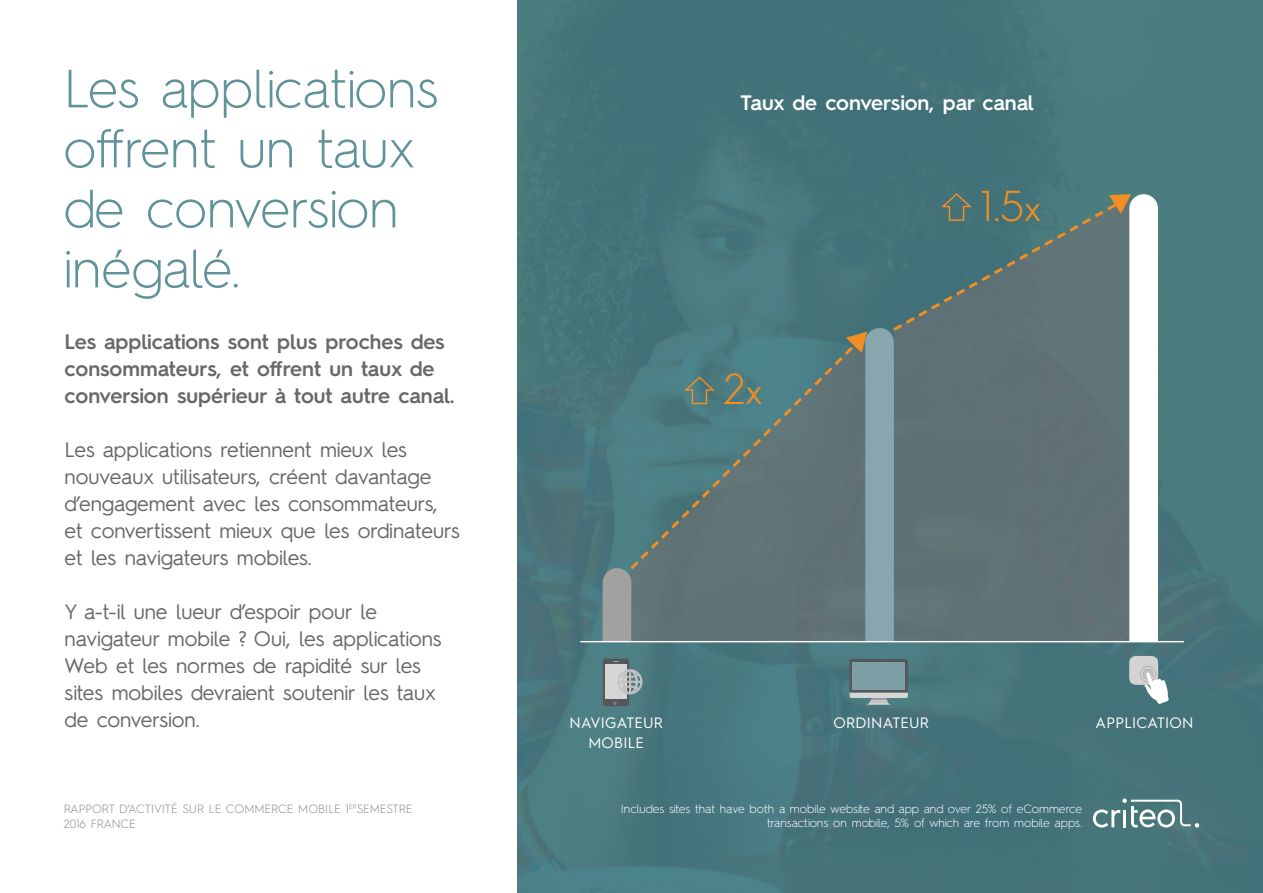
<style>
.page{position:relative;width:1263px;height:893px;background:#fff}
.page>*{position:absolute;margin:0;border:0;box-sizing:border-box;transform-origin:0 0}
.t1{font:300 54px/60px "Hurme Geometric Sans 2";letter-spacing:-.015em;color:#5f9299}
.t2{font:300 43.35px "Hurme Geometric Sans 2";color:#f28e22}
.t3{font:21px/27px "Hurme Geometric Sans 2";color:#66686a}
.t4{font:600 21px/27px "Hurme Geometric Sans 2";color:#66686a}
.t5{font:600 21px "Hurme Geometric Sans 2";letter-spacing:-.01em;color:#fff}
.t6{font:15.15px "Hurme Geometric Sans 2";letter-spacing:.02em;color:#fff}
.t7{font:300 12px/14.4px "Hurme Geometric Sans 2";color:#fff;text-align:right}
.t8{font:300 12px/14.4px "Hurme Geometric Sans 2";color:#88898b}
.s1{font-weight:400;font-size:33.15px}
</style>
<div class="page">
<img style="left:518px;top:0;width:745px;height:893px">
<div style="left:631px;top:572px;width:215px;height:69px;background:#617376"></div>
<svg style="left:627px;top:330px;width:219px;height:242px;background:#56797d"></svg>
<svg style="left:602px;top:568px;width:29px;height:73px;background:#9c9d9f"></svg>
<svg style="left:682px;top:375px;width:33px;height:30px"></svg>
<svg style="left:846px;top:192px;width:312px;height:449px;background:#6c8285"></svg>
<hr style="left:580px;top:641px;width:604px;height:1px;background:#fff">
<div style="left:603px;top:659px;width:26px;height:47px;background:#56575a;border-radius:2px"></div>
<div style="left:605px;top:664px;width:21px;height:35px;background:#d7d6d7"></div>
<svg style="left:613px;top:701px;width:4px;height:4px"></svg>
<svg style="left:617px;top:669px;width:25px;height:25px"></svg>
<svg style="left:1129px;top:656px;width:40px;height:48px"></svg>
<svg style="left:849px;top:659px;width:59px;height:46px;background:#7d969b"></svg>
<svg style="left:1093px;top:798px;width:106px;height:29px"></svg>
<h1 class="t1" style="left:63px;top:55px;width:376px">Les applications offrent un taux de conversion inégalé.</h1>
<p class="t4" style="left:65px;top:326px;width:391px">Les applications sont plus proches des consommateurs, et offrent un taux de conversion supérieur à tout autre canal.</p>
<p class="t3" style="left:65px;top:434px;width:397px">Les applications retiennent mieux les nouveaux utilisateurs, créent davantage d’engagement avec les consommateurs, et convertissent mieux que les ordinateurs et les navigateurs mobiles.</p>
<p class="t3" style="left:65px;top:596px;width:378px">Y a-t-il une lueur d’espoir pour le navigateur mobile ? Oui, les applications Web et les normes de rapidité sur les sites mobiles devraient soutenir les taux de conversion.</p>
<p class="t8" style="left:64px;top:801px;width:350px">RAPPORT D’ACTIVITÉ SUR LE COMMERCE MOBILE 1<sup>ER</sup>SEMESTRE<br>2016 FRANCE</p>
<p class="t5" style="left:740px;top:88px;width:295px">Taux de conversion, par canal</p>
<h2 class="t2" style="left:724px;top:360px;width:40px">2<span class="s1">x</span></h2>
<h2 class="t2" style="left:981px;top:176px;width:62px">1.5<span class="s1">x</span></h2>
<p class="t6" style="left:570px;top:712px;width:95px">NAVIGATEUR</p>
<p class="t6" style="left:833px;top:712px;width:97px">ORDINATEUR</p>
<p class="t6" style="left:1095px;top:712px;width:100px">APPLICATION</p>
<p class="t6" style="left:588px;top:732px;width:57px">MOBILE</p>
<p class="t7" style="left:621px;top:801px;width:463px">Includes sites that have both a mobile website and app and over 25% of eCommerce transactions on mobile, 5% of which are from mobile apps.</p>
</div>
